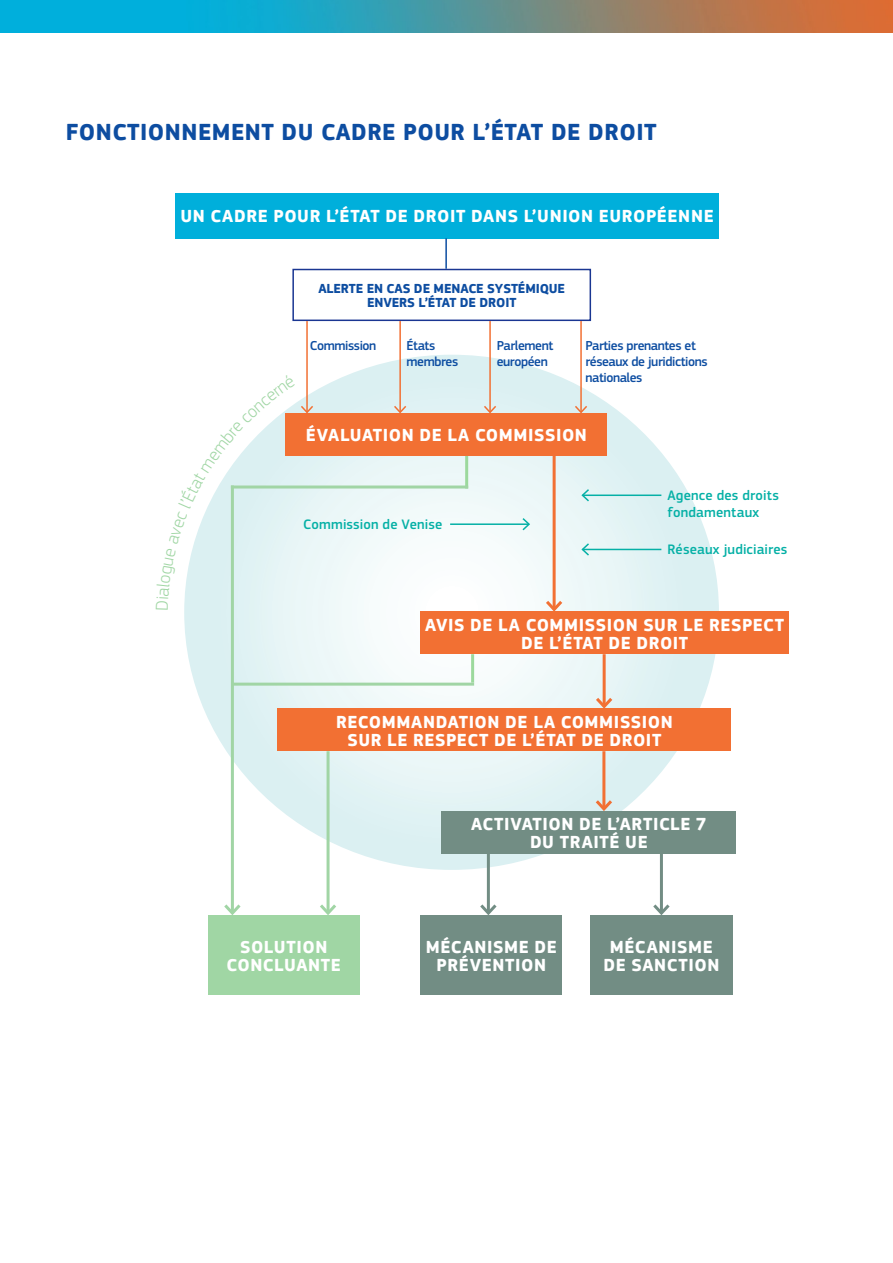
<style>
.page{position:relative;width:893px;height:1263px;background:#fff}
.page>*{position:absolute;margin:0;border:0;box-sizing:border-box;transform-origin:0 0}
.title_1_5{font:700 24px "EC Square Sans Pro";letter-spacing:.02em;color:#0d4da1}
.fig2_1{font:700 18px/18px "EC Square Sans Pro";letter-spacing:.03em;color:#fff;text-align:center}
.fig2_5{font:500 14.25px/17.1px "EC Square Sans Pro";letter-spacing:.015em;color:#05b0a6}
.fig2_4{font:500 14.25px "EC Square Sans Pro";letter-spacing:.01em;color:#05b0a6}
.fig2_3{font:500 13.5px/16.2px "EC Square Sans Pro";letter-spacing:-.03em;color:#0d4da1}
.fig2_2{font:700 13.5px/13.5px "EC Square Sans Pro";letter-spacing:-.01em;color:#0d4da1;text-align:center}
</style>
<div class="page">
<img style="left:0;top:0;width:893px;height:32px">
<svg style="left:184px;top:355px;width:535px;height:515px"></svg>
<hr style="left:603px;top:654px;width:3px;height:52px;background:#f27033">
<svg style="left:593px;top:695px;width:22px;height:14px"></svg>
<div style="left:286px;top:413px;width:321px;height:43px;background:#f27033"></div>
<div style="left:421px;top:612px;width:368px;height:42px;background:#f27033"></div>
<div style="left:277px;top:709px;width:454px;height:42px;background:#f27033"></div>
<div style="left:442px;top:811px;width:294px;height:43px;background:#728d84"></div>
<div style="left:421px;top:915px;width:141px;height:80px;background:#728d84"></div>
<div style="left:590px;top:915px;width:143px;height:80px;background:#728d84"></div>
<div style="left:208px;top:915px;width:152px;height:80px;background:#a0d6a4"></div>
<hr style="left:553px;top:450px;width:3px;height:159px;background:#f27033">
<svg style="left:543px;top:598px;width:22px;height:14px"></svg>
<hr style="left:602px;top:751px;width:3px;height:58px;background:#f27033">
<svg style="left:593px;top:797px;width:22px;height:14px"></svg>
<hr style="left:487px;top:854px;width:3px;height:59px;background:#728d84">
<svg style="left:480px;top:901px;width:17px;height:14px"></svg>
<hr style="left:660px;top:854px;width:3px;height:59px;background:#728d84">
<svg style="left:653px;top:904px;width:17px;height:11px"></svg>
<hr style="left:231px;top:485px;width:3px;height:428px;background:#a1d5a5">
<svg style="left:224px;top:904px;width:17px;height:11px"></svg>
<hr style="left:465px;top:456px;width:3px;height:32px;background:#9cd99d">
<hr style="left:231px;top:485px;width:237px;height:3px;background:#a1d5a5">
<hr style="left:471px;top:654px;width:3px;height:29px;background:#9cd99d">
<hr style="left:232px;top:683px;width:242px;height:3px;background:#a1d5a5">
<hr style="left:327px;top:751px;width:3px;height:162px;background:#a1d5a5">
<svg style="left:320px;top:901px;width:16px;height:14px"></svg>
<hr style="left:582px;top:494px;width:79px;height:2px;background:#05b0a6">
<svg style="left:580px;top:488px;width:11px;height:15px"></svg>
<hr style="left:582px;top:549px;width:79px;height:1px;background:#05b0a6">
<svg style="left:580px;top:542px;width:11px;height:15px"></svg>
<hr style="left:450px;top:523px;width:79px;height:2px;background:#05b0a6">
<svg style="left:521px;top:516px;width:10px;height:16px"></svg>
<div style="left:175px;top:193px;width:544px;height:45px;background:#00afdb"></div>
<div style="left:292px;top:269px;width:299px;height:52px;border:2px solid #1a3692"></div>
<hr style="left:580px;top:321px;width:2px;height:91px;background:#f27033">
<svg style="left:573px;top:404px;width:16px;height:9px"></svg>
<hr style="left:489px;top:321px;width:2px;height:91px;background:#f27033">
<svg style="left:482px;top:404px;width:16px;height:9px"></svg>
<hr style="left:399px;top:321px;width:2px;height:91px;background:#f27033">
<svg style="left:392px;top:404px;width:16px;height:9px"></svg>
<hr style="left:306px;top:321px;width:2px;height:91px;background:#f27033">
<hr style="left:445px;top:238px;width:2px;height:31px;background:#0d4da1">
<svg style="left:184px;top:374px;width:131px;height:235px"></svg>
<p class="title_1_5" style="left:66px;top:118px;width:592px">FONCTIONNEMENT DU CADRE POUR L’ÉTAT DE DROIT</p>
<p class="fig2_1" style="left:180px;top:208px;width:535px">UN CADRE POUR L’ÉTAT DE DROIT DANS L’UNION EUROPÉENNE</p>
<p class="fig2_2" style="left:318px;top:282px;width:248px">ALERTE EN CAS DE MENACE SYSTÉMIQUE<br>ENVERS L’ÉTAT DE DROIT</p>
<p class="fig2_3" style="left:310px;top:337px;width:68px">Commission</p>
<p class="fig2_3" style="left:407px;top:337px;width:53px">États membres</p>
<p class="fig2_3" style="left:497px;top:337px;width:58px">Parlement européen</p>
<p class="fig2_3" style="left:585px;top:337px;width:124px">Parties prenantes et réseaux de juridictions nationales</p>
<p class="fig2_1" style="left:306px;top:427px;width:283px">ÉVALUATION DE LA COMMISSION</p>
<p class="fig2_4" style="left:303px;top:516px;width:141px">Commission de Venise</p>
<p class="fig2_5" style="left:667px;top:487px;width:113px">Agence des droits fondamentaux</p>
<p class="fig2_5" style="left:667px;top:541px;width:121px">Réseaux judiciaires</p>
<p class="fig2_1" style="left:425px;top:616px;width:361px">AVIS DE LA COMMISSION SUR LE RESPECT<br>DE L’ÉTAT DE DROIT</p>
<p class="fig2_1" style="left:336px;top:713px;width:338px">RECOMMANDATION DE LA COMMISSION<br>SUR LE RESPECT DE L’ÉTAT DE DROIT</p>
<p class="fig2_1" style="left:227px;top:939px;width:116px">SOLUTION<br>CONCLUANTE</p>
<p class="fig2_1" style="left:471px;top:816px;width:237px">ACTIVATION DE L’ARTICLE 7<br>DU TRAITÉ UE</p>
<p class="fig2_1" style="left:426px;top:939px;width:133px">MÉCANISME DE<br>PRÉVENTION</p>
<p class="fig2_1" style="left:603px;top:939px;width:118px">MÉCANISME<br>DE SANCTION</p>
</div>
